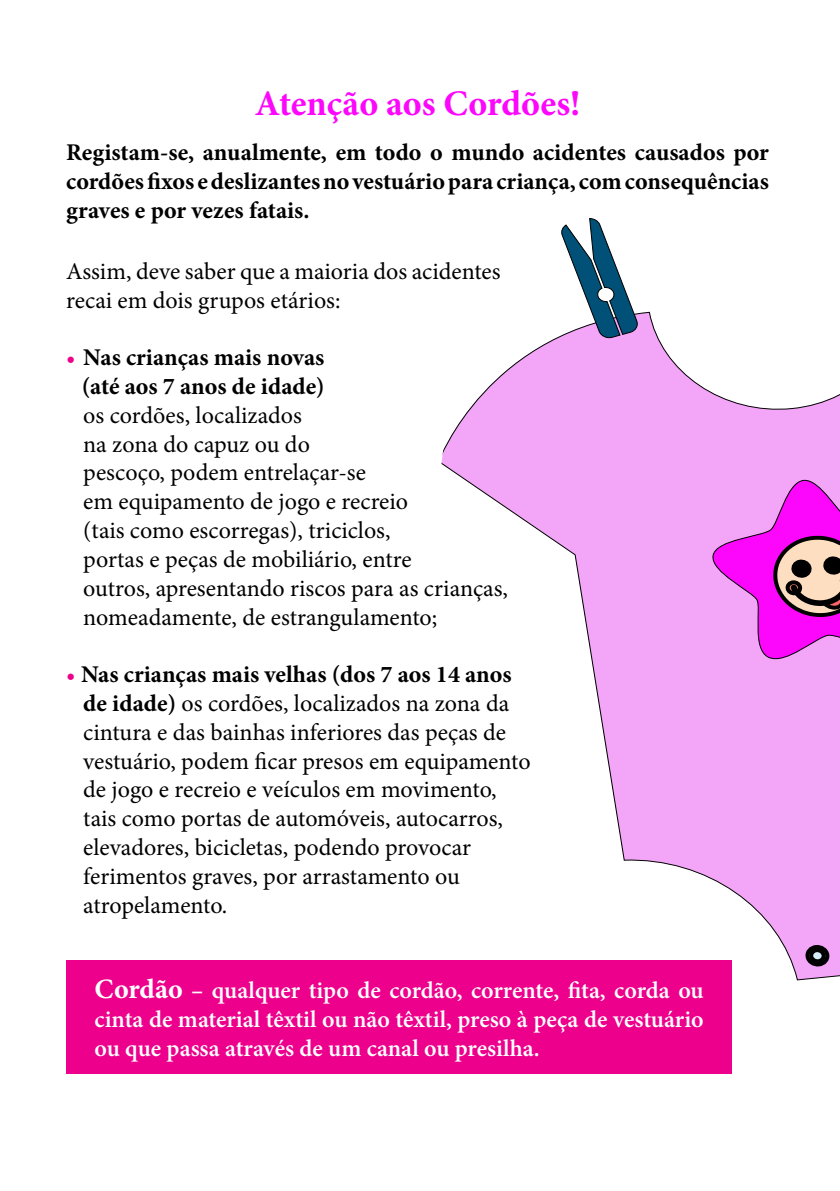
<style>
.page{position:relative;width:840px;height:1191px;background:#fff}
.page>*{position:absolute;margin:0;border:0;box-sizing:border-box;transform-origin:0 0}
.t1{font:700 36px "Minion Pro";color:#fc06fc}
.t2{font:24px/28.8px "Minion Pro";color:#000}
.t3{font:700 24px/28.8px "Minion Pro";color:#000;text-align:justify}
.t4{font:600 24px/28.8px "Minion Pro";color:#fff;text-align:justify}
.s1{font-weight:400;color:#ec008c}
.s2{font-weight:700}
.s3{color:#ec008c}
.s4{font-weight:700;font-size:28px}
</style>
<div class="page">
<svg style="left:441px;top:317px;width:398px;height:674px"></svg>
<svg style="left:799px;top:939px;width:34px;height:32px"></svg>
<svg style="left:810px;top:950px;width:13px;height:11px"></svg>
<div style="left:808px;top:948px;width:17px;height:15px;border:4px solid #000;border-radius:6px"></div>
<svg style="left:699px;top:455px;width:141px;height:226px;background:#e672e2"></svg>
<svg style="left:547px;top:218px;width:104px;height:124px"></svg>
<div style="left:66px;top:960px;width:665px;height:113px;background:#ec008c"></div>
<p class="t1" style="left:255px;top:78px;width:327px">Atenção aos Cordões!</p>
<p class="t3" style="left:66px;top:138px;width:704px">Registam-se, anualmente, em todo o mundo acidentes causados por cordões fixos e deslizantes no vestuário para criança, com consequências graves e por vezes fatais.</p>
<p class="t2" style="left:66px;top:257px;width:435px">Assim, deve saber que a maioria dos acidentes recai em dois grupos etários:</p>
<p class="t3" style="left:66px;top:343px;width:259px"><span class="s1">•</span> Nas crianças mais novas</p>
<p class="t2" style="left:82px;top:372px;width:427px"><span class="s2">(até aos 7 anos de idade)<br></span>os cordões, localizados<br>na zona do capuz ou do<br>pescoço, podem entrelaçar-se<br>em equipamento de jogo e recreio<br>(tais como escorregas), triciclos,<br>portas e peças de mobiliário, entre<br>outros, apresentando riscos para as crianças, nomeadamente, de estrangulamento;</p>
<p class="t2" style="left:83px;top:660px;width:448px;text-indent:-17px"><span class="s3">•</span> <span class="s2">Nas crianças mais velhas (dos 7 aos 14 anos de idade)</span> os cordões, localizados na zona da cintura e das bainhas inferiores das peças de vestuário, podem ficar presos em equipamento de jogo e recreio e veículos em movimento, tais como portas de automóveis, autocarros, elevadores, bicicletas, podendo provocar ferimentos graves, por arrastamento ou atropelamento.</p>
<p class="t4" style="left:94px;top:976px;width:610px"><span class="s4">Cordão</span> <span class="s2">–</span> qualquer tipo de cordão, corrente, fita, corda ou cinta de material têxtil ou não têxtil, preso à peça de vestuário ou que passa através de um canal ou presilha.</p>
</div>
